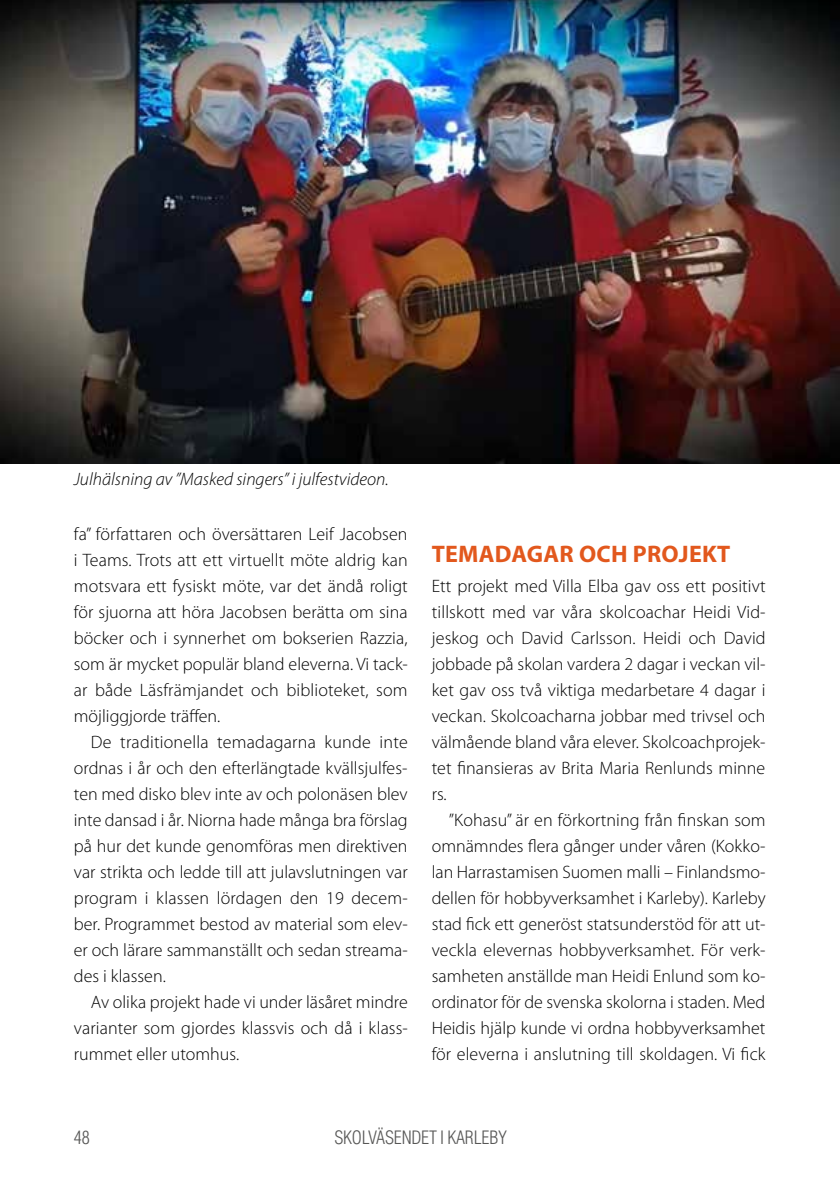
<style>
.page{position:relative;width:840px;height:1191px;background:#fff}
.page>*{position:absolute;margin:0;border:0;box-sizing:border-box;transform-origin:0 0}
.t1{font:700 24px "Myriad Pro";letter-spacing:.01em;color:#e2581d}
.t2{font:300 18px/26px "Myriad Pro";letter-spacing:.005em;color:#000;text-align:justify}
.t3{font:italic 300 18px "Myriad Pro";color:#000}
.t4{font:300 condensed 18px "Helvetica";letter-spacing:-.01em;color:#575756}
</style>
<div class="page">
<img style="left:0;top:0;width:839px;height:464px">
<p class="t3" style="left:74px;top:470px;width:316px">Julhälsning av ”Masked singers” i julfestvideon.</p>
<p class="t2" style="left:74px;top:521px;width:335px">fa” författaren och översättaren Leif Jacobsen i Teams. Trots att ett virtuellt möte aldrig kan motsvara ett fysiskt möte, var det ändå roligt för sjuorna att höra Jacobsen berätta om sina böcker och i synnerhet om bokserien Razzia, som är mycket populär bland eleverna. Vi tack&shy;ar både Läsfrämjandet och biblioteket, som möjliggjorde träffen.</p>
<p class="t2" style="left:74px;top:729px;width:335px;text-indent:17px">De traditionella temadagarna kunde inte ordnas i år och den efterlängtade kvällsjulfes&shy;ten med disko blev inte av och polonäsen blev inte dansad i år. Niorna hade många bra förslag på hur det kunde genomföras men direktiven var strikta och ledde till att julavslutningen var program i klassen lördagen den 19 decem&shy;ber. Programmet bestod av material som elev&shy;er och lärare sammanställt och sedan streama&shy;des i klassen.</p>
<p class="t2" style="left:74px;top:989px;width:335px;text-indent:17px">Av olika projekt hade vi under läsåret mindre varianter som gjordes klassvis och då i klass&shy;rummet eller utomhus.</p>
<h1 class="t1" style="left:431px;top:540px;width:300px">TEMADAGAR OCH PROJEKT</h1>
<p class="t2" style="left:431px;top:573px;width:335px">Ett projekt med Villa Elba gav oss ett positivt tillskott med var våra skolcoachar Heidi Vid&shy;jeskog och David Carlsson. Heidi och David jobbade på skolan vardera 2 dagar i veckan vil&shy;ket gav oss två viktiga medarbetare 4 dagar i veckan. Skolcoacharna jobbar med trivsel och välmående bland våra elever. Skolcoachprojek&shy;tet finansieras av Brita Maria Renlunds minne rs.</p>
<p class="t2" style="left:431px;top:807px;width:335px;text-indent:17px">”Kohasu” är en förkortning från finskan som omnämndes flera gånger under våren (Kokko&shy;lan Harrastamisen Suomen malli – Finlandsmo&shy;dellen för hobbyverksamhet i Karleby). Karleby stad fick ett generöst statsunderstöd för att ut&shy;veckla elevernas hobbyverksamhet. För verk&shy;samheten anställde man Heidi Enlund som ko&shy;ordinator för de svenska skolorna i staden. Med Heidis hjälp kunde vi ordna hobbyverksamhet för eleverna i anslutning till skoldagen. Vi fick</p>
<p class="t4" style="left:74px;top:1126px;width:17px">48</p>
<p class="t4" style="left:334px;top:1126px;width:174px">SKOLVÄSENDET I KARLEBY</p>
</div>
